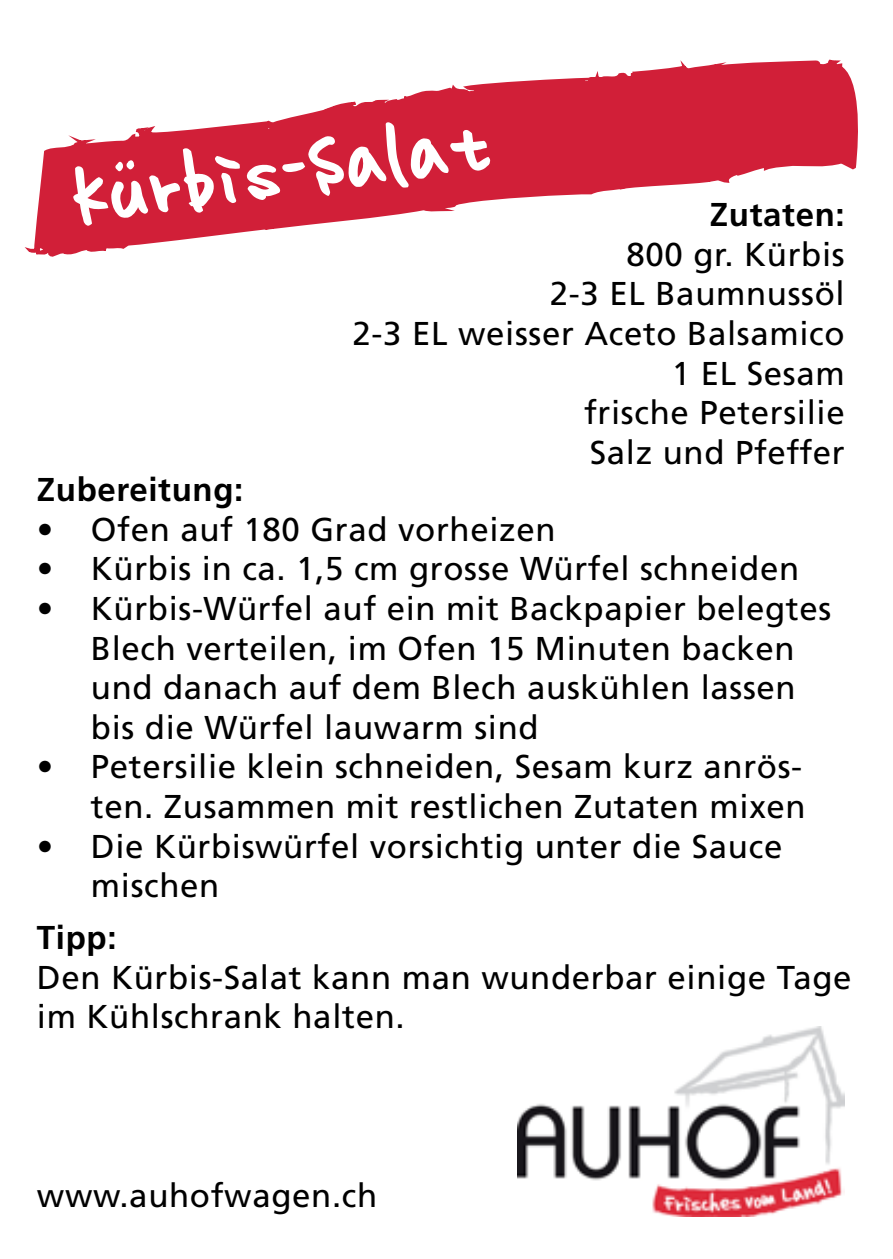
<style>
.page{position:relative;width:893px;height:1259px;background:#fff}
.page>*{position:absolute;margin:0;border:0;box-sizing:border-box;transform-origin:0 0}
.t1{font:105px "homeworknormal";color:#fff}
.t2{font:33px/39.6px "Frutiger LT Std";letter-spacing:.02em;color:#000}
.t3{font:700 33px "Frutiger LT Std";letter-spacing:.02em;color:#000}
</style>
<div class="page">
<img style="left:517px;top:1026px;width:328px;height:190px">
<svg style="left:24px;top:59px;width:834px;height:198px;fill:#d11f38"></svg>
<h1 class="t1" style="left:62px;top:124px;width:422px;rotate:-7deg">Kürbis-Salat</h1>
<p class="t3" style="left:710px;top:195px;width:136px">Zutaten:</p>
<p class="t2" style="left:352px;top:235px;width:494px;text-align:right">800 gr. Kürbis<br>2-3 EL Baumnussöl<br>2-3 EL weisser Aceto Balsamico<br>1 EL Sesam<br>frische Petersilie<br>Salz und Pfeffer</p>
<p class="t3" style="left:37px;top:470px;width:208px">Zubereitung:</p>
<p class="t2" style="left:37px;top:509px;width:520px">• Ofen auf 180 Grad vorheizen</p>
<p class="t2" style="left:37px;top:549px;width:764px">• Kürbis in ca. 1,5 cm grosse Würfel schneiden</p>
<p class="t2" style="left:91px;top:589px;width:742px;text-indent:-54px">• Kürbis-Würfel auf ein mit Backpapier belegtes Blech verteilen, im Ofen 15 Minuten backen und danach auf dem Blech auskühlen lassen bis die Würfel lauwarm sind</p>
<p class="t2" style="left:37px;top:747px;width:770px;text-align:right">• Petersilie klein schneiden, Sesam kurz anrös&shy;ten. Zusammen mit restlichen Zutaten mixen</p>
<p class="t2" style="left:91px;top:826px;width:693px;text-indent:-54px">• Die Kürbiswürfel vorsichtig unter die Sauce mischen</p>
<p class="t3" style="left:37px;top:918px;width:81px">Tipp:</p>
<p class="t2" style="left:37px;top:957px;width:816px">Den Kürbis-Salat kann man wunderbar einige Tage im Kühlschrank halten.</p>
<p class="t2" style="left:37px;top:1176px;width:342px">www.auhofwagen.ch</p>
</div>
